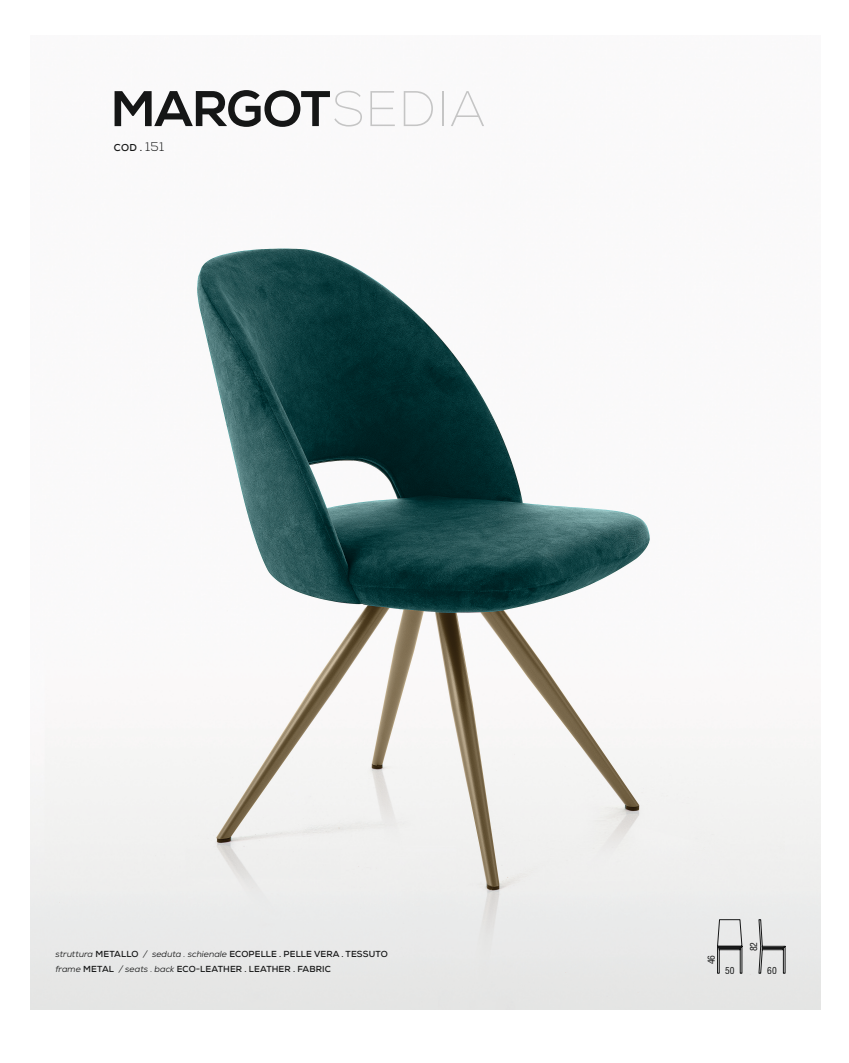
<style>
.page{position:relative;width:849px;height:1063px;background:#fff}
.page>*{position:absolute;margin:0;border:0;box-sizing:border-box;transform-origin:0 0}
.t1{font:700 50px "Nexa";color:#151616}
.t2{font:700 10px "Nexa";color:#151616}
.t3{font:condensed 9.5px "Helvetica LT Std";color:#151616}
.t4{font:700 8.75px "Nexa";letter-spacing:.015em;color:#151616}
.s1{font-weight:100;color:#c5c5c5}
.s2{font-weight:300;font-size:12.5px}
.s3{font-weight:400;font-style:italic}
</style>
<div class="page">
<img style="left:31px;top:248px;width:790px;height:762px">
<svg style="left:716px;top:919px;width:27px;height:55px"></svg>
<svg style="left:758px;top:919px;width:27px;height:55px"></svg>
<p class="t1" style="left:112px;top:80px;width:375px">MARGOT<span class="s1">SEDIA</span></p>
<p class="t2" style="left:114px;top:141px;width:52px">COD . <span class="s2">151</span></p>
<p class="t4" style="left:55px;top:949px;width:334px"><span class="s3">struttura</span> METALLO <span class="s3">/ seduta . schienale</span> ECOPELLE . PELLE VERA . TESSUTO</p>
<p class="t4" style="left:55px;top:964px;width:277px"><span class="s3">frame</span> METAL <span class="s3">/ seats . back</span> ECO-LEATHER . LEATHER . FABRIC</p>
<p class="t3" style="left:705px;top:964px;width:11px;rotate:-90deg">46</p>
<p class="t3" style="left:748px;top:951px;width:11px;rotate:-90deg">82</p>
<p class="t3" style="left:725px;top:964px;width:11px">50</p>
<p class="t3" style="left:767px;top:964px;width:11px">60</p>
</div>
